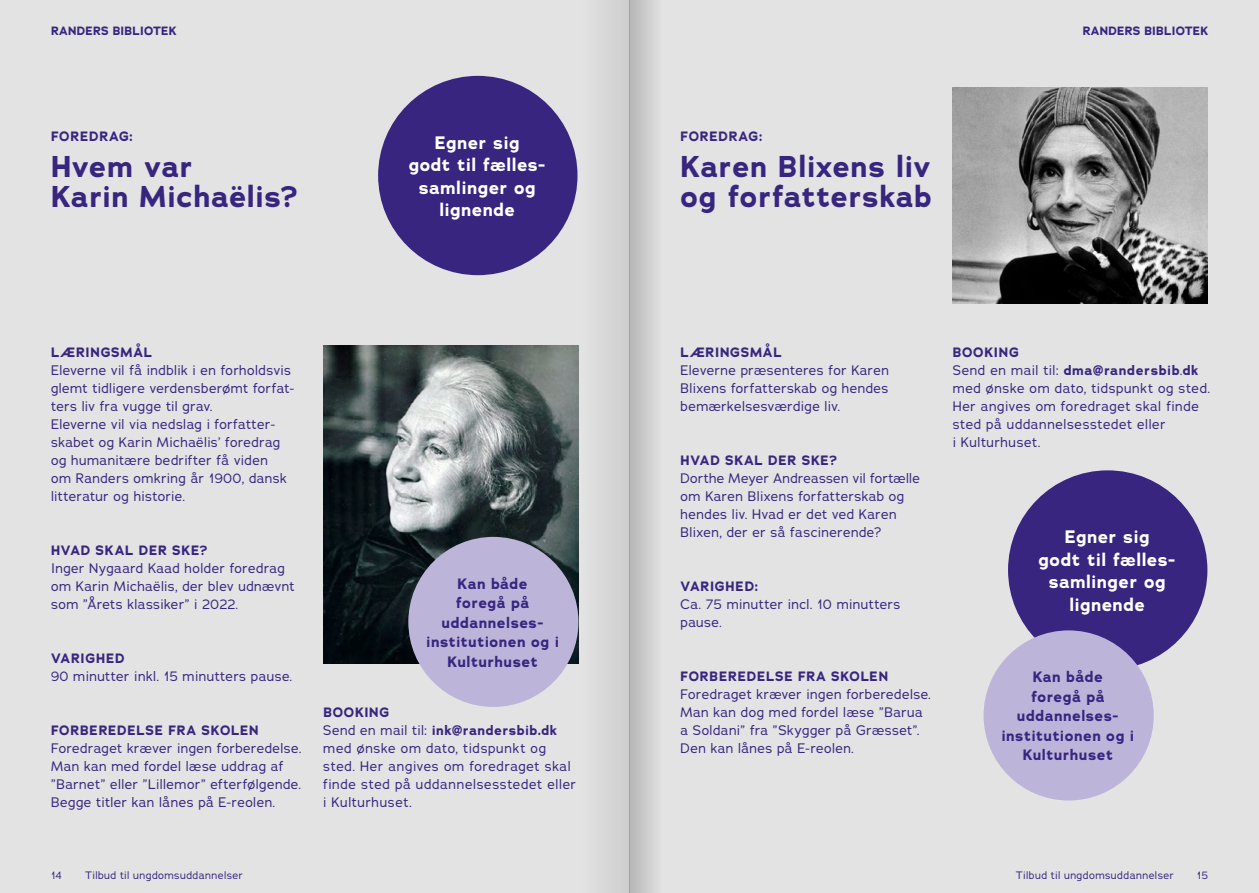
<style>
.page{position:relative;width:1259px;height:893px;background:#e3e3e3}
.page>*{position:absolute;margin:0;border:0;box-sizing:border-box;transform-origin:0 0}
.t1{font:700 30px/30px "Adrianna";letter-spacing:.015em;color:#372580}
.t2{font:700 18px/22.5px "Adrianna";letter-spacing:.025em;color:#fff;text-align:center}
.t3{font:700 15px/19.5px "Adrianna";letter-spacing:.03em;color:#372580;text-align:center}
.t4{font:13.5px/18px "Adrianna";letter-spacing:.03em;color:#372580}
.t5{font:700 13.5px "Adrianna";letter-spacing:.05em;color:#372580}
.t6{font:700 12px "Adrianna";letter-spacing:.015em;color:#372580}
.t7{font:10.5px "Adrianna";letter-spacing:.04em;color:#372580}
.s1{font-weight:700}
</style>
<div class="page">
<div style="left:378px;top:76px;width:199px;height:199px;background:#372580;border-radius:50%"></div>
<div style="left:1008px;top:470px;width:199px;height:200px;background:#372580;border-radius:50%"></div>
<div style="left:983px;top:630px;width:170px;height:170px;background:#bdb4d9;border-radius:50%"></div>
<img style="left:323px;top:345px;width:255px;height:318px">
<img style="left:952px;top:87px;width:256px;height:216px">
<div style="left:408px;top:537px;width:170px;height:170px;background:#bdb4d9;border-radius:50%"></div>
<svg style="left:629px;top:0;width:26px;height:893px;fill:#c8c8c8"></svg>
<div style="left:580px;top:0;width:49px;height:893px;background:#d8d8d8"></div>
<p class="t6" style="left:51px;top:23px;width:127px">RANDERS BIBLIOTEK</p>
<p class="t6" style="left:1082px;top:23px;width:127px">RANDERS BIBLIOTEK</p>
<p class="t5" style="left:51px;top:127px;width:83px">FOREDRAG:</p>
<h1 class="t1" style="left:51px;top:152px;width:248px">Hvem var<br>Karin Michaëlis?</h1>
<h2 class="t2" style="left:409px;top:131px;width:137px">Egner sig<br>godt til fælles&shy;samlinger og lignende</h2>
<p class="t5" style="left:51px;top:343px;width:103px">LÆRINGSMÅL</p>
<p class="t4" style="left:51px;top:361px;width:244px">Eleverne vil få indblik i en forholdsvis glemt tidligere verdensberømt forfat&shy;ters liv fra vugge til grav.<br>Eleverne vil via nedslag i forfatter&shy;skabet og Karin Michaëlis’ foredrag og humanitære bedrifter få viden<br>om Randers omkring år 1900, dansk litteratur og historie.</p>
<p class="t5" style="left:51px;top:541px;width:158px">HVAD SKAL DER SKE?</p>
<p class="t4" style="left:51px;top:559px;width:245px">Inger Nygaard Kaad holder foredrag om Karin Michaëlis, der blev udnævnt som ”Årets klassiker” i 2022.</p>
<p class="t5" style="left:51px;top:649px;width:75px">VARIGHED</p>
<p class="t4" style="left:51px;top:667px;width:243px">90 minutter inkl. 15 minutters pause.</p>
<p class="t5" style="left:51px;top:721px;width:209px">FORBEREDELSE FRA SKOLEN</p>
<p class="t4" style="left:51px;top:739px;width:252px">Foredraget kræver ingen forberedelse.<br>Man kan med fordel læse uddrag af ”Barnet” eller ”Lillemor” efterfølgende.<br>Begge titler kan lånes på E-reolen.</p>
<p class="t3" style="left:426px;top:574px;width:134px">Kan både<br>foregå på uddannelses&shy;institutionen og i<br>Kulturhuset</p>
<p class="t4" style="left:323px;top:703px;width:254px"><span class="s1">BOOKING<br></span>Send en mail til: <span class="s1">ink@randersbib.dk </span>med ønske om dato, tidspunkt og sted. Her angives om foredraget skal finde sted på uddannelsesstedet eller i Kulturhuset.</p>
<p class="t5" style="left:680px;top:127px;width:83px">FOREDRAG:</p>
<h1 class="t1" style="left:680px;top:152px;width:253px">Karen Blixens liv og forfatterskab</h1>
<p class="t5" style="left:680px;top:343px;width:103px">LÆRINGSMÅL</p>
<p class="t4" style="left:680px;top:361px;width:210px;text-align:justify">Eleverne præsenteres for Karen Blixens forfatterskab og hendes bemærkelsesværdige liv.</p>
<p class="t5" style="left:680px;top:451px;width:158px">HVAD SKAL DER SKE?</p>
<p class="t4" style="left:680px;top:469px;width:241px">Dorthe Meyer Andreassen vil fortælle om Karen Blixens forfatterskab og hendes liv. Hvad er det ved Karen Blixen, der er så fascinerende?</p>
<p class="t5" style="left:680px;top:577px;width:79px">VARIGHED:</p>
<p class="t4" style="left:680px;top:595px;width:221px">Ca. 75 minutter incl. 10 minutters pause.</p>
<p class="t5" style="left:680px;top:667px;width:209px">FORBEREDELSE FRA SKOLEN</p>
<p class="t4" style="left:680px;top:685px;width:252px">Foredraget kræver ingen forberedelse.<br>Man kan dog med fordel læse ”Barua a Soldani” fra ”Skygger på Græsset”.<br>Den kan lånes på E-reolen.</p>
<p class="t4" style="left:952px;top:343px;width:259px"><span class="s1">BOOKING<br></span>Send en mail til: <span class="s1">dma@randersbib</span>.<span class="s1">dk </span>med ønske om dato, tidspunkt og sted.<br>Her angives om foredraget skal finde sted på uddannelsesstedet eller<br>i Kulturhuset.</p>
<h2 class="t2" style="left:1038px;top:526px;width:137px">Egner sig<br>godt til fælles&shy;samlinger og lignende</h2>
<p class="t3" style="left:1001px;top:667px;width:134px">Kan både<br>foregå på uddannelses&shy;institutionen og i<br>Kulturhuset</p>
<p class="t7" style="left:51px;top:869px;width:12px">14</p>
<p class="t7" style="left:85px;top:869px;width:159px">Tilbud til ungdomsuddannelser</p>
<p class="t7" style="left:1016px;top:869px;width:159px">Tilbud til ungdomsuddannelser</p>
<p class="t7" style="left:1196px;top:869px;width:13px">15</p>
</div>
